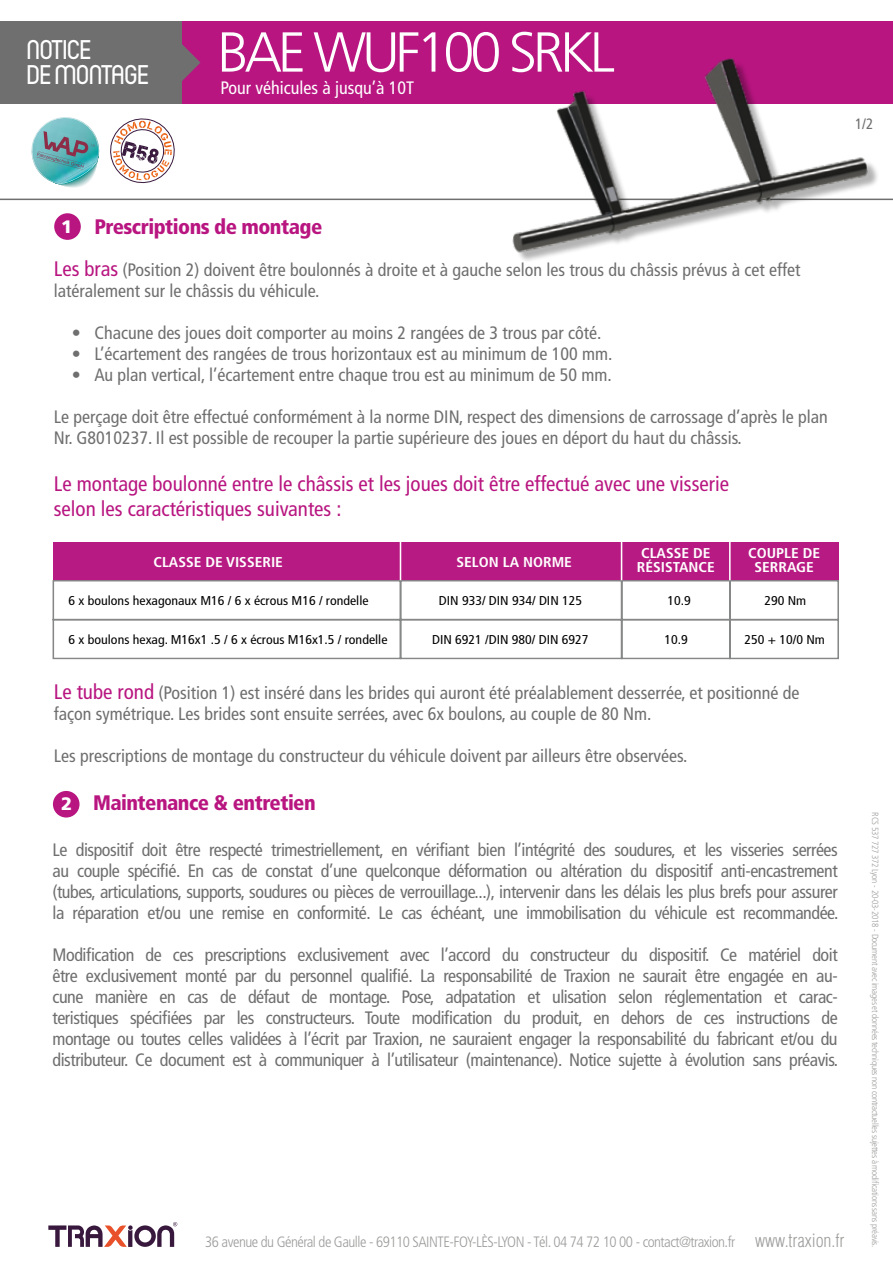
<style>
.page{position:relative;width:893px;height:1263px;background:#fff}
.page>*{position:absolute;margin:0;border:0;box-sizing:border-box;transform-origin:0 0}
.t1{font:300 56.25px "Frutiger";letter-spacing:-.075em;color:#fff}
.t2{font:500 27px/25.5px "Circula";color:#fff}
.t3{font:condensed 21px/25.2px "Frutiger";color:#b81580}
.t4{font:900 condensed 21px "Frutiger";letter-spacing:-.025em;color:#b81580}
.t5{font:condensed 18px/21px "Frutiger";color:#706f6f}
.t6{font:condensed 18px "Frutiger";color:#fff}
.t7{font:900 18px "Frutiger";color:#fff}
.t8{font:300 condensed 15px "Frutiger";letter-spacing:-.035em;color:#9d9d9c}
.t9{font:condensed 15px "Frutiger";color:#706f6f}
.t10{font:700 condensed 14.25px/14.2px "Frutiger";color:#fff;scale:1.08 1}
.t11{font:condensed 12.75px "Frutiger";color:#020203;scale:1.08 1}
.t12{font:300 condensed 9px "Frutiger";letter-spacing:-.025em;color:#9d9d9c}
.s1{font-size:21px;color:#b81580}
.s2{font-family:"Helvetica";font-size:18px}
</style>
<div class="page">
<svg style="left:48px;top:1222px;width:129px;height:25px"></svg>
<hr style="left:0;top:199px;width:893px;height:1px;background:#706f6f">
<div style="left:91px;top:21px;width:802px;height:83px;background:#b81580"></div>
<div style="left:0;top:21px;width:181px;height:83px;background:#706f6f"></div>
<svg style="left:181px;top:42px;width:19px;height:41px"></svg>
<svg style="left:31px;top:117px;width:69px;height:71px"></svg>
<div style="left:54px;top:213px;width:27px;height:27px;background:#b81580;border-radius:50%"></div>
<div style="left:53px;top:791px;width:27px;height:26px;background:#b81580;border-radius:50%"></div>
<svg style="left:110px;top:118px;width:65px;height:66px"></svg>
<img style="left:487px;top:58px;width:392px;height:203px">
<div style="left:53px;top:542px;width:347px;height:39px;background:#b71a82"></div>
<div style="left:401px;top:542px;width:221px;height:39px;background:#b71a82"></div>
<div style="left:622px;top:542px;width:108px;height:39px;background:#b71a82"></div>
<div style="left:730px;top:542px;width:109px;height:39px;background:#b71a82"></div>
<svg style="left:53px;top:579px;width:786px;height:80px"></svg>
<hr style="left:400px;top:542px;width:1px;height:38px;background:#fff">
<hr style="left:621px;top:542px;width:1px;height:38px;background:#fff">
<hr style="left:729px;top:542px;width:2px;height:38px;background:#fff">
<h2 class="t2" style="left:27px;top:37px;width:123px">NOTICE<br>DE MONTAGE</h2>
<h1 class="t1" style="left:217px;top:20px;width:399px">BAE WUF100 SRKL</h1>
<p class="t6" style="left:221px;top:77px;width:195px">Pour véhicules à jusqu’à 10T</p>
<p class="t9" style="left:855px;top:115px;width:20px">1/2</p>
<p class="t4" style="left:94px;top:214px;width:229px">Prescriptions de montage</p>
<p class="t5" style="left:54px;top:260px;width:748px"><span class="s1">Les bras</span> (Position 2) doivent être boulonnés à droite et à gauche selon les trous du châssis prévus à cet effet latéralement sur le châssis du véhicule.</p>
<p class="t5" style="left:72px;top:323px;width:531px">• Chacune des joues doit comporter au moins 2 rangées de 3 trous par côté.</p>
<p class="t5" style="left:72px;top:344px;width:542px">• L’écartement des rangées de trous horizontaux est au minimum de 100 mm.</p>
<p class="t5" style="left:72px;top:365px;width:541px">• Au plan vertical, l’écartement entre chaque trou est au minimum de 50 mm.</p>
<p class="t5" style="left:54px;top:407px;width:775px">Le perçage doit être effectué conformément à la norme DIN, respect des dimensions de carrossage d’après le plan<br>Nr. G8010237. Il est possible de recouper la partie supérieure des joues en déport du haut du châssis.</p>
<p class="t3" style="left:54px;top:471px;width:677px">Le montage boulonné entre le châssis et les joues doit être effectué avec une visserie selon les caractéristiques suivantes :</p>
<p class="t7" style="left:61px;top:215px;width:13px">1</p>
<p class="t10" style="left:457px;top:554px;width:108px">SELON LA NORME</p>
<p class="t10" style="left:637px;top:546px;width:74px">CLASSE DE<br>RÉSISTANCE</p>
<p class="t10" style="left:748px;top:546px;width:68px;text-align:center">COUPLE DE<br>SERRAGE</p>
<p class="t10" style="left:154px;top:554px;width:121px">CLASSE DE VISSERIE</p>
<p class="t11" style="left:69px;top:594px;width:279px">6 x boulons hexagonaux M16 / 6 x écrous M16 / rondelle</p>
<p class="t11" style="left:668px;top:594px;width:23px">10.9</p>
<p class="t11" style="left:764px;top:594px;width:40px">290 Nm</p>
<p class="t11" style="left:432px;top:632px;width:146px">DIN 6921 /DIN 980/ DIN 6927</p>
<p class="t11" style="left:664px;top:632px;width:23px">10.9</p>
<p class="t11" style="left:744px;top:632px;width:76px">250 + 10/0 Nm</p>
<p class="t11" style="left:439px;top:594px;width:134px">DIN 933/ DIN 934/ DIN 125</p>
<p class="t11" style="left:69px;top:632px;width:297px">6 x boulons hexag. M16x1 .5 / 6 x écrous M16x1.5 / rondelle</p>
<p class="t5" style="left:54px;top:682px;width:747px"><span class="s1">Le tube rond</span> (Position 1) est inséré dans les brides qui auront été préalablement desserrée, et positionné de façon symétrique. Les brides sont ensuite serrées, avec 6x boulons, au couple de 80 Nm.</p>
<p class="t5" style="left:54px;top:745px;width:635px">Les prescriptions de montage du constructeur du véhicule doivent par ailleurs être observées.</p>
<p class="t4" style="left:93px;top:790px;width:224px">Maintenance &amp; entretien</p>
<p class="t5" style="left:53px;top:839px;width:787px;text-align:justify">Le dispositif doit être respecté trimestriellement, en vérifiant bien l’intégrité des soudures, et les visseries serrées au couple spécifié. En cas de constat d’une quelconque déformation ou altération du dispositif anti-encastrement (tubes, articulations, supports, soudures ou pièces de verrouillage...), intervenir dans les délais les plus brefs pour assurer la réparation et/ou une remise en conformité. Le cas échéant, une immobilisation du véhicule est recommandée.</p>
<p class="t5" style="left:53px;top:944px;width:787px;text-align:justify">Modification de ces prescriptions exclusivement avec l’accord du constructeur du dispositif. Ce matériel doit être exclusivement monté par du personnel qualifié. La responsabilité de Traxion ne saurait être engagée en au&shy;cune manière en cas de défaut de montage. Pose, adpatation et ulisation selon réglementation et carac&shy;teristiques spécifiées par les constructeurs. Toute modification du produit, en dehors de ces instructions de montage ou toutes celles validées à l’écrit par Traxion, ne sauraient engager la responsabilité du fabricant et/ou du distributeur. Ce document est à communiquer à l’utilisateur (maintenance). Notice sujette à évolution sans préavis.</p>
<p class="t7" style="left:61px;top:793px;width:13px">2</p>
<p class="t8" style="left:205px;top:1233px;width:641px">36 avenue du Général de Gaulle - 69110 SAINTE-FOY-LÈS-LYON - Tél. 04 74 72 10 00 - contact@traxion.fr <span class="s2">www.traxion.fr</span></p>
<p class="t12" style="left:880px;top:812px;width:436px;rotate:90deg">RCS 537 727 372 Lyon - 20-03-2018 - Document avec images et données techniques non contractuelles sujettes à modifications sans préavis.</p>
</div>
